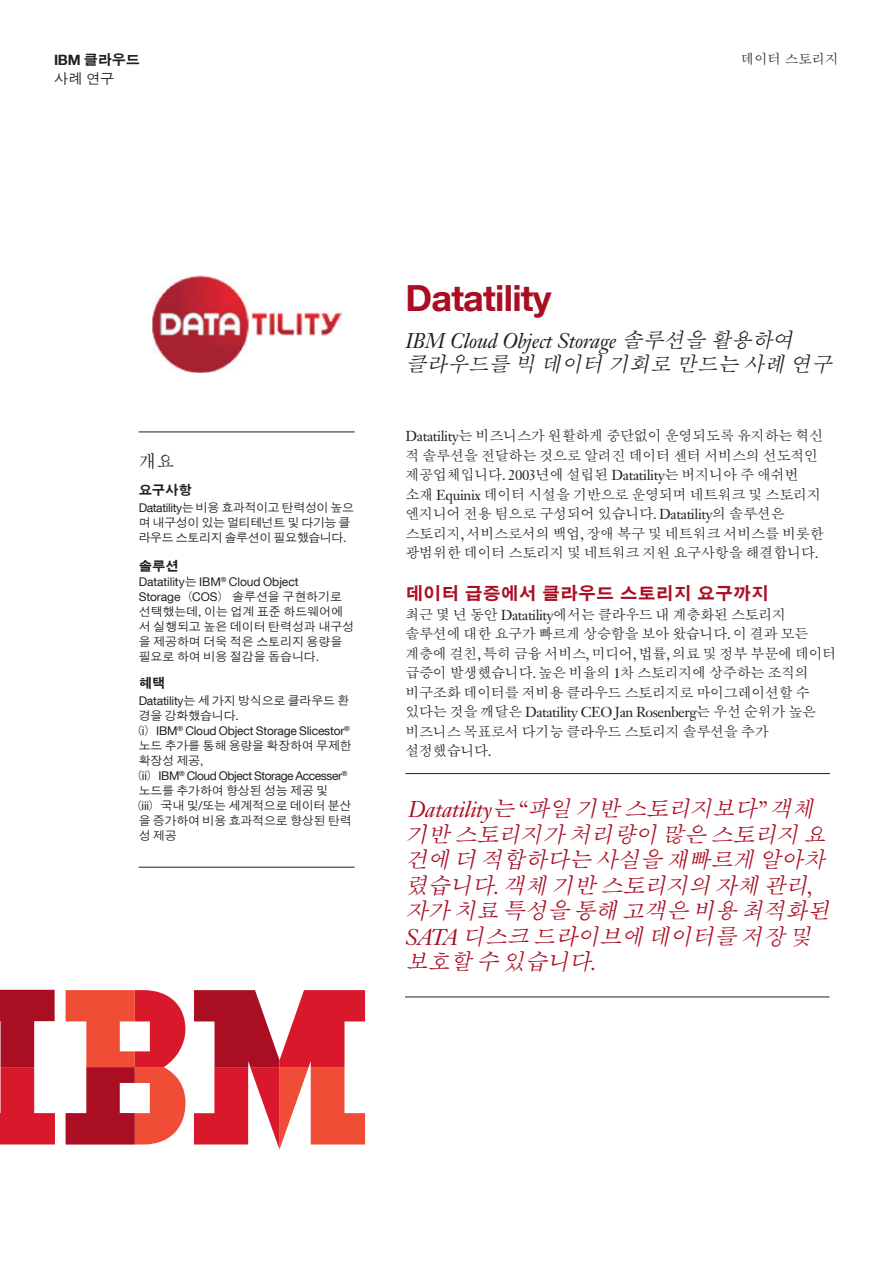
<style>
.page{position:relative;width:893px;height:1263px;background:#fff}
.page>*{position:absolute;margin:0;border:0;box-sizing:border-box;transform-origin:0 0}
._1A_title__color{font:700 36px "Helvetica Neue LT Com";letter-spacing:-.02em;color:#a90e23}
._3F_highlight_quote{font:italic 500 22.5px/25.5px "SM Myungjo Std";color:#a90e23}
._1B_subtitle{font:italic 500 21px/24px "SM Myungjo Std";color:#231f20}
._2C_body{font:700 18px "SM Gothic Std";color:#a90e23}
._3A_highlight_head{font:500 18px "SM Myungjo Std";color:#231f20}
._2C_body-2{font:500 14.25px/19.5px "SM Myungjo Std";letter-spacing:-.03em;color:#231f20}
._0A_business_unit{font:700 14.25px "SM Gothic Std";color:#231f20}
._0A_collateral_type{font:500 14.25px "SM Gothic Std";color:#231f20}
._0B_industry_area{font:500 13.5px "SM Myungjo Std";color:#231f20}
._3B_highlight_subhea{font:700 13.5px "SM Gothic Std";letter-spacing:-.02em;color:#231f20}
._3C_highlight_body{font:700 13.5px "SM Gothic Std";color:#231f20}
._3C_highlight_body-2{font:500 12px/15px "SM Gothic Std";letter-spacing:-.02em;color:#231f20}
._3C_highlight_body-3{font:12px "Helvetica Neue LT Com";letter-spacing:-.015em;color:#231f20}
._3C_highlight_body-4{font:12px "Helvetica Neue LT Com";letter-spacing:-.035em;color:#231f20}
.s1{font-family:"Helvetica Neue LT Com"}
.s2{font-family:"Helvetica Neue LT Com";font-weight:400}
.s3{font-family:"SM Gothic Std";font-weight:500}
.s4{font-family:"Janson Text LT Std";font-weight:400}
</style>
<div class="page">
<hr style="left:139px;top:431px;width:216px;height:1px;background:#231f20">
<hr style="left:139px;top:867px;width:216px;height:1px;background:#231f20">
<hr style="left:405px;top:996px;width:424px;height:1px;background:#231f20">
<hr style="left:405px;top:773px;width:425px;height:1px;background:#231f20">
<img style="left:152px;top:275px;width:189px;height:97px">
<svg style="left:0;top:990px;width:55px;height:154px"></svg>
<svg style="left:194px;top:990px;width:171px;height:159px"></svg>
<svg style="left:66px;top:990px;width:119px;height:154px"></svg>
<p class="_0A_business_unit" style="left:54px;top:53px;width:88px"><span class="s1">IBM</span> 클라우드</p>
<p class="_0B_industry_area" style="left:741px;top:52px;width:99px">데이터 스토리지</p>
<p class="_0A_collateral_type" style="left:54px;top:71px;width:62px">사례 연구</p>
<p class="_3A_highlight_head" style="left:139px;top:451px;width:37px">개요</p>
<p class="_3B_highlight_subhea" style="left:139px;top:483px;width:55px">요구사항</p>
<p class="_3C_highlight_body-2" style="left:139px;top:501px;width:217px"><span class="s2">Datatility</span>는 비용 효과적이고 탄력성이 높으 며 내구성이 있는 멀티테넌트 및 다기능 클 라우드 스토리지 솔루션이 필요했습니다<span class="s2">.</span></p>
<p class="_3C_highlight_body" style="left:139px;top:559px;width:42px">솔루션</p>
<p class="_3C_highlight_body-2" style="left:139px;top:574px;width:217px"><span class="s2">Datatility</span>는 <span class="s2">IBM</span><sup>®</sup> <span class="s2">Cloud Object<br>Storage</span>（<span class="s2">COS</span>） 솔루션을 구현하기로 선택했는데<span class="s2">,</span> 이는 업계 표준 하드웨어에 서 실행되고 높은 데이터 탄력성과 내구성 을 제공하며 더욱 적은 스토리지 용량을 필요로 하여 비용 절감을 돕습니다<span class="s2">.</span></p>
<p class="_3B_highlight_subhea" style="left:139px;top:676px;width:28px">혜택</p>
<p class="_3C_highlight_body-2" style="left:139px;top:694px;width:212px"><span class="s2">Datatility</span>는 세 가지 방식으로 클라우드 환</p>
<p class="_3C_highlight_body-2" style="left:139px;top:709px;width:102px">경을 강화했습니다<span class="s2">.</span></p>
<p class="_3C_highlight_body-3" style="left:130px;top:723px;width:221px"><span class="s3">（</span>i<span class="s3">）</span>IBM<sup>®</sup> Cloud Object Storage Slicestor<sup>®</sup></p>
<p class="_3C_highlight_body-2" style="left:139px;top:739px;width:215px">노드 추가를 통해 용량을 확장하여 무제한</p>
<p class="_3C_highlight_body-2" style="left:139px;top:754px;width:66px">확장성 제공<span class="s2">,</span></p>
<p class="_3C_highlight_body-4" style="left:130px;top:768px;width:219px"><span class="s3">（</span>ii<span class="s3">）</span>IBM<sup>®</sup> Cloud Object Storage Accesser<sup>®</sup></p>
<p class="_3C_highlight_body-2" style="left:139px;top:784px;width:191px">노드를 추가하여 향상된 성능 제공 및</p>
<p class="_3C_highlight_body-2" style="left:130px;top:799px;width:223px">（<span class="s2">iii</span>）국내 및<span class="s2">/</span>또는 세계적으로 데이터 분산</p>
<p class="_3C_highlight_body-2" style="left:139px;top:814px;width:215px">을 증가하여 비용 효과적으로 향상된 탄력</p>
<p class="_3C_highlight_body-2" style="left:139px;top:829px;width:40px">성제공</p>
<p class="_1A_title__color" style="left:405px;top:275px;width:148px">Datatility</p>
<p class="_1B_subtitle" style="left:405px;top:329px;width:433px"><span class="s4">IBM Cloud Object Storage</span> 솔루션을활용하여 클라우드를 빅 데이터 기회로 만드는 사례 연구</p>
<p class="_2C_body-2" style="left:405px;top:427px;width:420px"><span class="s4">Datatility</span>는 비즈니스가 원활하게 중단없이 운영되도록 유지하는 혁신 적 솔루션을 전달하는 것으로 알려진 데이터 센터 서비스의 선도적인 제공업체입니다<span class="s4">. 2003</span>년에 설립된 <span class="s4">Datatility</span>는 버지니아 주 애쉬번 소재 <span class="s4">Equinix</span> 데이터 시설을 기반으로 운영되며 네트워크 및 스토리지 엔지니어 전용 팀으로 구성되어 있습니다<span class="s4">. Datatility</span>의 솔루션은 스토리지<span class="s4">,</span> 서비스로서의 백업<span class="s4">,</span> 장애 복구 및 네트워크 서비스를 비롯한 광범위한 데이터 스토리지 및 네트워크 지원 요구사항을 해결합니다<span class="s4">.</span></p>
<p class="_2C_body" style="left:405px;top:584px;width:365px">데이터 급증에서 클라우드 스토리지 요구까지</p>
<p class="_2C_body-2" style="left:405px;top:605px;width:433px">최근 몇 년 동안 <span class="s4">Datatility</span>에서는 클라우드 내 계층화된 스토리지 솔루션에 대한 요구가 빠르게 상승함을 보아 왔습니다<span class="s4">.</span> 이 결과 모든 계층에 걸친<span class="s4">,</span> 특히 금융 서비스<span class="s4">,</span> 미디어<span class="s4">,</span> 법률<span class="s4">,</span> 의료 및 정부 부문에 데이터 급증이 발생했습니다<span class="s4">.</span> 높은 비율의 <span class="s4">1</span>차 스토리지에 상주하는 조직의 비구조화 데이터를 저비용 클라우드 스토리지로 마이그레이션할 수 있다는 것을 깨달은 <span class="s4">Datatility CEO Jan Rosenberg</span>는 우선 순위가 높은 비즈니스 목표로서 다기능 클라우드 스토리지 솔루션을 추가 설정했습니다<span class="s4">.</span></p>
<p class="_3F_highlight_quote" style="left:405px;top:797px;width:432px"><span class="s4">Datatility</span>는 <span class="s4">“</span>파일기반스토리지보다<span class="s4">”</span> 객체 기반 스토리지가 처리량이 많은 스토리지 요 건에 더 적합하다는 사실을 재빠르게 알아차 렸습니다<span class="s4">.</span> 객체 기반 스토리지의 자체 관리<span class="s4">, </span>자가 치료 특성을 통해 고객은 비용 최적화된<br><span class="s4">SATA</span> 디스크 드라이브에 데이터를 저장 및 보호할 수 있습니다<span class="s4">.</span></p>
</div>
